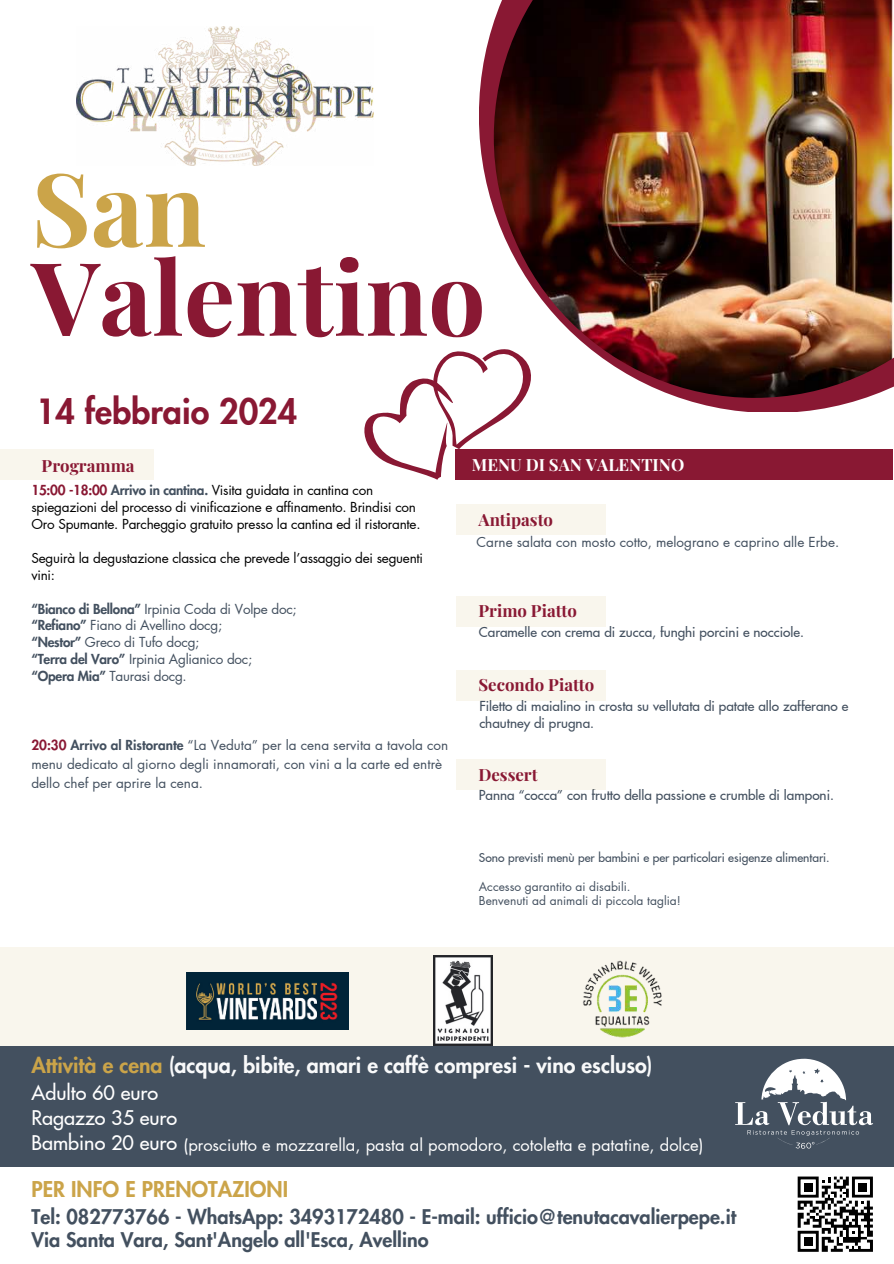
<style>
.page{position:relative;width:894px;height:1264px;background:#fff}
.page>*{position:absolute;margin:0;border:0;box-sizing:border-box;transform-origin:0 0}
.t1{font:700 101.7px "Playfair Display";color:#891833}
.t2{font:700 101.7px "Playfair Display";color:#cba449}
.t3{font:800 33.9px "Futura LT Pro";color:#891833}
.t4{font:800 21.3px "Futura LT Pro";color:#f8f9fa}
.t5{font:800 21.3px "Futura LT Pro";color:#cba449}
.t6{font:800 19.8px/23.7px "Futura LT Pro";color:#43505f}
.t7{font:500 19.8px/24.8px "Futura LT Pro";color:#fff}
.t8{font:700 16.8px "Playfair Display";color:#891833}
.t9{font:700 16.8px "Playfair Display";color:#fff}
.t10{font:16.5px "Futura LT Pro";color:#fff}
.t11{font:13.5px/16.8px "Futura LT Pro";letter-spacing:-.02em;color:#000}
.t12{font:13.5px/19.2px "Futura LT Pro";color:#43505f}
.t13{font:500 13.5px/16.8px "Futura LT Pro";color:#43505f}
.t14{font:13.5px/16.8px "Futura LT Pro";letter-spacing:-.02em;color:#43505f}
.t15{font:12px/14.7px "Futura LT Pro";color:#43505f}
.t16{font:500 12px "Futura LT Pro";color:#43505f}
.s1{font-weight:800;color:#891833}
.s2{font-weight:800;color:#43505f}
.s3{font-weight:800}
.s4{color:#cba449}
.s5{font-weight:500;font-size:19.8px}
</style>
<div class="page">
<div style="left:0;top:946px;width:893px;height:101px;background:#f9f6ed"></div>
<div style="left:0;top:1046px;width:893px;height:120px;background:#43505f"></div>
<svg style="left:479px;top:25px;width:386px;height:387px"></svg>
<img style="left:493px;top:0;width:400px;height:398px">
<img style="left:77px;top:26px;width:296px;height:140px">
<svg style="left:797px;top:1176px;width:75px;height:75px"></svg>
<div style="left:857px;top:1182px;width:9px;height:9px;background:#000"></div>
<svg style="left:735px;top:1058px;width:137px;height:90px"></svg>
<div style="left:0;top:450px;width:154px;height:30px;background:#f9f6ed"></div>
<div style="left:455px;top:450px;width:437px;height:30px;background:#891833"></div>
<div style="left:456px;top:504px;width:149px;height:30px;background:#f9f6ed"></div>
<div style="left:456px;top:596px;width:149px;height:30px;background:#f9f6ed"></div>
<div style="left:456px;top:670px;width:149px;height:30px;background:#f9f6ed"></div>
<div style="left:456px;top:759px;width:149px;height:30px;background:#f9f6ed"></div>
<img style="left:186px;top:972px;width:162px;height:57px">
<img style="left:433px;top:955px;width:60px;height:90px">
<img style="left:583px;top:960px;width:79px;height:78px">
<svg style="left:364px;top:336px;width:180px;height:144px"></svg>
<h1 class="t2" style="left:31px;top:129px;width:176px">San</h1>
<h1 class="t1" style="left:31px;top:218px;width:455px">Valentino</h1>
<h2 class="t3" style="left:36px;top:386px;width:263px">14 febbraio 2024</h2>
<p class="t8" style="left:42px;top:452px;width:94px">Programma</p>
<p class="t9" style="left:472px;top:451px;width:214px">MENU DI SAN VALENTINO</p>
<p class="t11" style="left:31px;top:482px;width:390px"><span class="s1">15:00 -18:00</span> <span class="s2">Arrivo in cantina.</span> Visita guidata in cantina con spiegazioni del processo di vinificazione e affinamento. Brindisi con<br>Oro Spumante. Parcheggio gratuito presso la cantina ed il ristorante.</p>
<p class="t11" style="left:31px;top:549px;width:393px">Seguirà la degustazione classica che prevede l’assaggio dei seguenti vini:</p>
<p class="t14" style="left:31px;top:600px;width:267px"><span class="s3">“Bianco di Bellona”</span> Irpinia Coda di Volpe doc; <span class="s3">“Refiano”</span> Fiano di Avellino docg;<br><span class="s3">“Nestor”</span> Greco di Tufo docg;<br><span class="s3">“Terra del Varo”</span> Irpinia Aglianico doc; <span class="s3">“Opera Mia”</span> Taurasi docg.</p>
<p class="t12" style="left:31px;top:735px;width:418px"><span class="s1">20:30</span> <span class="s3">Arrivo al Ristorante</span> “La Veduta” per la cena servita a tavola con menu dedicato al giorno degli innamorati, con vini a la carte ed entrè dello chef per aprire la cena.</p>
<p class="t8" style="left:478px;top:506px;width:76px">Antipasto</p>
<p class="t12" style="left:476px;top:532px;width:364px">Carne salata con mosto cotto, melograno e caprino alle Erbe.</p>
<p class="t8" style="left:478px;top:597px;width:100px">Primo Piatto</p>
<p class="t13" style="left:479px;top:623px;width:326px">Caramelle con crema di zucca, funghi porcini e nocciole.</p>
<p class="t8" style="left:478px;top:671px;width:117px">Secondo Piatto</p>
<p class="t13" style="left:479px;top:697px;width:370px">Filetto di maialino in crosta su vellutata di patate allo zafferano e chautney di prugna.</p>
<p class="t8" style="left:478px;top:761px;width:61px">Dessert</p>
<p class="t13" style="left:479px;top:786px;width:356px">Panna “cocca” con frutto della passione e crumble di lamponi.</p>
<p class="t16" style="left:479px;top:848px;width:352px">Sono previsti menù per bambini e per particolari esigenze alimentari.</p>
<p class="t15" style="left:479px;top:879px;width:203px">Accesso garantito ai disabili.<br>Benvenuti ad animali di piccola taglia!</p>
<h3 class="t4" style="left:31px;top:1048px;width:622px"><span class="s4">Attività e cena</span> (acqua, bibite, amari e caffè compresi - vino escluso)</h3>
<h3 class="t7" style="left:32px;top:1079px;width:147px">Adulto 60 euro<br>Ragazzo 35 euro</h3>
<p class="t10" style="left:32px;top:1133px;width:673px"><span class="s5">Bambino 20 euro</span> (prosciutto e mozzarella, pasta al pomodoro, cotoletta e patatine, dolce)</p>
<h3 class="t5" style="left:32px;top:1172px;width:258px">PER INFO E PRENOTAZIONI</h3>
<h3 class="t6" style="left:32px;top:1203px;width:705px">Tel: 082773766 - WhatsApp: 3493172480 - E-mail: ufficio@tenutacavalierpepe.it<br>Via Santa Vara, Sant'Angelo all'Esca, Avellino</h3>
</div>
